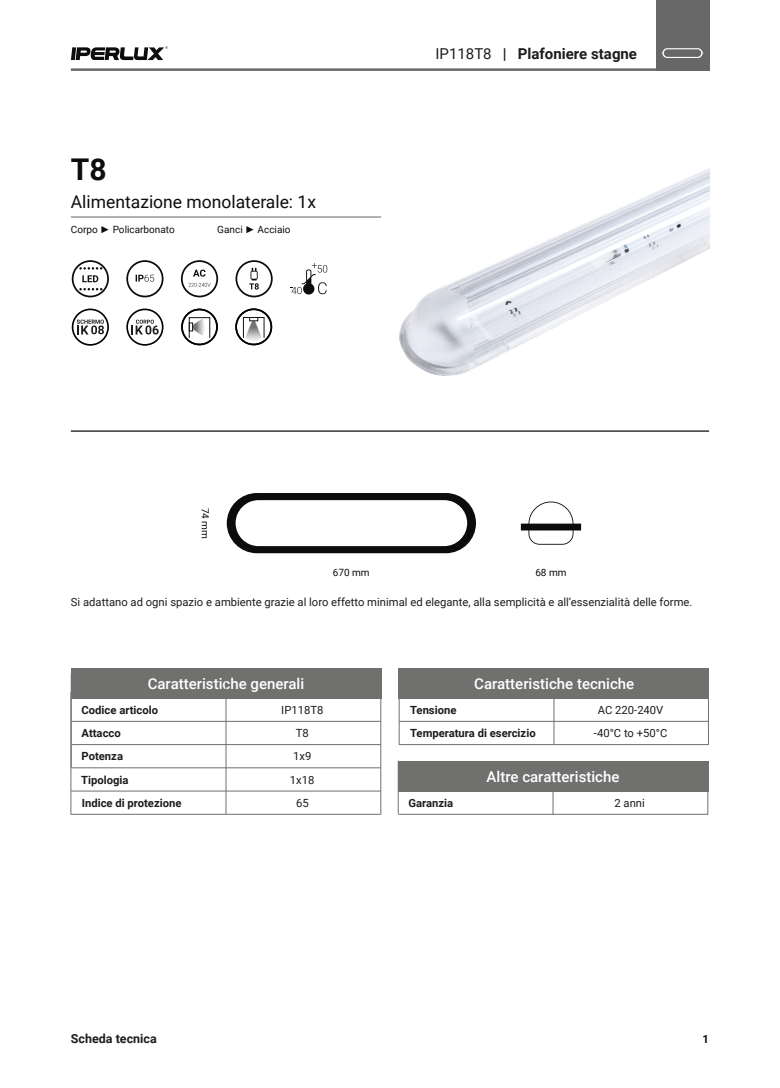
<style>
.page{position:relative;width:780px;height:1088px;background:#fff}
.page>*{position:absolute;margin:0;border:0;box-sizing:border-box;transform-origin:0 0}
.Titolo{font:700 30px "Roboto";color:#0d0e0e}
.Sottotitolo{font:17.5px "Roboto";color:#0d0e0e}
.t1{font:500 15px "Roboto";color:#fff}
.t2{font:700 15px "Roboto";color:#1d1d1b}
.t3{font:700 12.5px "Roboto";color:#1d1d1b}
.indice_prodotti{font:11.25px "Roboto";color:#1d1d1b}
.indice_prodotti-2{font:700 11.25px "Roboto";color:#1d1d1b}
.t4{font:700 11.25px "Roboto";color:#0d0e0e}
.Sottotitolo-2{font:10px "Roboto";color:#0d0e0e}
.Testo_tabella{font:10px "Roboto";color:#0d0e0e}
.s1{font-family:"Franklin Gothic";font-weight:800}
.s2{font-weight:400}
</style>
<div class="page">
<svg style="left:71px;top:46px;width:97px;height:14px"></svg>
<hr style="left:71px;top:68px;width:638px;height:3px;background:#676767">
<img style="left:399px;top:168px;width:310px;height:208px">
<div style="left:399px;top:668px;width:310px;height:30px;background:#70706f"></div>
<hr style="left:399px;top:721px;width:309px;height:1px;background:#70706f">
<hr style="left:399px;top:744px;width:309px;height:1px;background:#70706f">
<hr style="left:399px;top:669px;width:1px;height:76px;background:#70706f">
<hr style="left:708px;top:669px;width:1px;height:76px;background:#70706f">
<div style="left:71px;top:668px;width:310px;height:30px;background:#70706f"></div>
<hr style="left:71px;top:721px;width:310px;height:1px;background:#70706f">
<hr style="left:71px;top:744px;width:310px;height:1px;background:#70706f">
<hr style="left:71px;top:767px;width:310px;height:1px;background:#70706f">
<hr style="left:71px;top:791px;width:310px;height:1px;background:#70706f">
<hr style="left:71px;top:814px;width:309px;height:1px;background:#70706f">
<hr style="left:71px;top:692px;width:1px;height:122px;background:#70706f">
<hr style="left:380px;top:674px;width:1px;height:140px;background:#70706f">
<hr style="left:226px;top:682px;width:1px;height:132px;background:#70706f">
<hr style="left:553px;top:691px;width:1px;height:53px;background:#70706f">
<hr style="left:71px;top:430px;width:638px;height:2px;background:#0c0d0d">
<hr style="left:71px;top:217px;width:310px;height:1px;background:#676767">
<div style="left:398px;top:761px;width:310px;height:30px;background:#70706f"></div>
<hr style="left:398px;top:814px;width:310px;height:1px;background:#70706f">
<hr style="left:398px;top:760px;width:1px;height:54px;background:#70706f">
<hr style="left:707px;top:761px;width:1px;height:53px;background:#70706f">
<svg style="left:552px;top:791px;width:1px;height:23px"></svg>
<div style="left:656px;top:0;width:53px;height:71px;background:#676767"></div>
<svg style="left:521px;top:501px;width:60px;height:44px"></svg>
<svg style="left:227px;top:493px;width:249px;height:60px"></svg>
<svg style="left:661px;top:48px;width:42px;height:10px"></svg>
<svg style="left:126px;top:260px;width:37px;height:37px"></svg>
<svg style="left:235px;top:260px;width:38px;height:37px"></svg>
<svg style="left:72px;top:308px;width:37px;height:38px"></svg>
<svg style="left:181px;top:309px;width:37px;height:36px"></svg>
<div style="left:189px;top:317px;width:21px;height:21px;border:1px solid #14140f"></div>
<svg style="left:126px;top:308px;width:37px;height:38px"></svg>
<svg style="left:72px;top:260px;width:37px;height:37px"></svg>
<svg style="left:181px;top:260px;width:37px;height:37px"></svg>
<svg style="left:290px;top:263px;width:37px;height:31px"></svg>
<svg style="left:235px;top:308px;width:37px;height:37px"></svg>
<div style="left:243px;top:317px;width:21px;height:21px;border:1px solid #14140f"></div>
<p class="Titolo" style="left:71px;top:148px;width:37px">T8</p>
<p class="Sottotitolo" style="left:71px;top:189px;width:246px">Alimentazione monolaterale: 1x</p>
<p class="Sottotitolo-2" style="left:71px;top:223px;width:105px">Corpo <span class="s1">►</span> Policarbonato</p>
<p class="Sottotitolo-2" style="left:217px;top:223px;width:75px">Ganci <span class="s1">►</span> Acciaio</p>
<p class="t2" style="left:435px;top:43px;width:203px"><span class="s2">IP118T8</span> | Plafoniere stagne</p>
<p class="Testo_tabella" style="left:212px;top:507px;width:33px;rotate:90deg">74 mm</p>
<p class="Testo_tabella" style="left:333px;top:565px;width:38px">670 mm</p>
<p class="Testo_tabella" style="left:535px;top:565px;width:33px">68 mm</p>
<p class="indice_prodotti" style="left:71px;top:594px;width:623px">Si adattano ad ogni spazio e ambiente grazie al loro effetto minimal ed elegante, alla semplicità e all’essenzialità delle forme.</p>
<p class="t1" style="left:148px;top:673px;width:158px">Caratteristiche generali</p>
<p class="indice_prodotti" style="left:281px;top:702px;width:44px">IP118T8</p>
<p class="indice_prodotti" style="left:296px;top:725px;width:15px">T8</p>
<p class="indice_prodotti" style="left:293px;top:748px;width:20px">1x9</p>
<p class="indice_prodotti" style="left:290px;top:772px;width:26px">1x18</p>
<p class="indice_prodotti" style="left:296px;top:795px;width:14px">65</p>
<p class="indice_prodotti-2" style="left:81px;top:702px;width:78px">Codice articolo</p>
<p class="indice_prodotti-2" style="left:81px;top:725px;width:41px">Attacco</p>
<p class="indice_prodotti-2" style="left:81px;top:748px;width:43px">Potenza</p>
<p class="indice_prodotti-2" style="left:81px;top:772px;width:49px">Tipologia</p>
<p class="indice_prodotti-2" style="left:82px;top:795px;width:101px">Indice di protezione</p>
<p class="t1" style="left:474px;top:673px;width:162px">Caratteristiche tecniche</p>
<p class="indice_prodotti-2" style="left:410px;top:702px;width:48px">Tensione</p>
<p class="indice_prodotti" style="left:597px;top:702px;width:67px">AC 220-240V</p>
<p class="indice_prodotti-2" style="left:410px;top:725px;width:127px">Temperatura di esercizio</p>
<p class="indice_prodotti" style="left:594px;top:725px;width:75px">-40°C to +50°C</p>
<p class="t1" style="left:486px;top:766px;width:134px">Altre caratteristiche</p>
<p class="indice_prodotti-2" style="left:408px;top:795px;width:46px">Garanzia</p>
<p class="indice_prodotti" style="left:614px;top:795px;width:32px">2 anni</p>
<p class="t3" style="left:71px;top:1030px;width:87px">Scheda tecnica</p>
<p class="t4" style="left:702px;top:1031px;width:8px">1</p>
</div>
